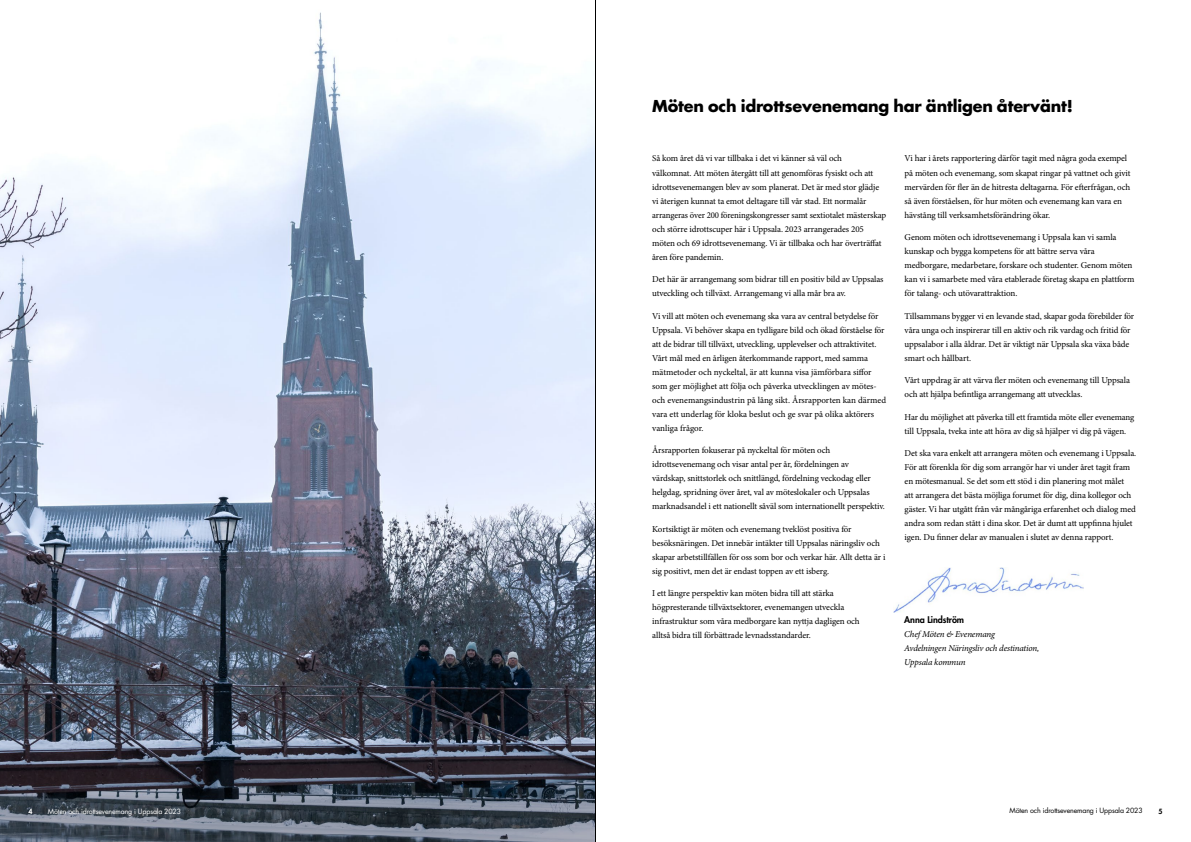
<style>
.page{position:relative;width:1191px;height:842px;background:#fff}
.page>*{position:absolute;margin:0;border:0;box-sizing:border-box;transform-origin:0 0}
.t1{font:700 16px "Futura Std";letter-spacing:-.01em;color:#000}
.t2{font:9px/14px "Minion Pro";letter-spacing:-.01em;color:#000}
.t3{font:italic 9px/14px "Minion Pro";letter-spacing:-.02em;color:#000}
.t4{font:800 9px "Futura Std";letter-spacing:-.01em;color:#000}
.t5{font:7px "Futura Std";letter-spacing:-.02em;color:#fff}
.t6{font:7px "Futura Std";letter-spacing:-.02em;color:#000}
.t7{font:800 7px "Futura Std";color:#fff}
.t8{font:800 7px "Futura Std";color:#000}
</style>
<div class="page">
<img style="left:0;top:12px;width:595px;height:691px">
<img style="left:893px;top:567px;width:190px;height:45px">
<svg style="left:0;top:703px;width:595px;height:139px;background:#464c5a"></svg>
<hr style="left:595px;top:0;width:1px;height:842px;background:#000">
<h1 class="t1" style="left:652px;top:96px;width:422px">Möten och idrottsevenemang har äntligen återvänt!</h1>
<p class="t2" style="left:904px;top:152px;width:227px">Vi har i årets rapportering därför tagit med några goda exempel på möten och evenemang, som skapat ringar på vattnet och givit mervärden för fler än de hitresta deltagarna. För efterfrågan, och så även förståelsen, för hur möten och evenemang kan vara en hävstång till verksamhetsförändring ökar.</p>
<p class="t2" style="left:904px;top:230px;width:231px">Genom möten och idrottsevenemang i Uppsala kan vi samla kunskap och bygga kompetens för att bättre serva våra medborgare, medarbetare, forskare och studenter. Genom möten kan vi i samarbete med våra etablerade företag skapa en plattform för talang- och utövarattraktion.</p>
<p class="t2" style="left:904px;top:309px;width:231px">Tillsammans bygger vi en levande stad, skapar goda förebilder för våra unga och inspirerar till en aktiv och rik vardag och fritid för uppsalabor i alla åldrar. Det är viktigt när Uppsala ska växa både smart och hållbart.</p>
<p class="t2" style="left:904px;top:373px;width:227px">Vårt uppdrag är att värva fler möten och evenemang till Uppsala och att hjälpa befintliga arrangemang att utvecklas.</p>
<p class="t2" style="left:904px;top:410px;width:231px">Har du möjlighet att påverka till ett framtida möte eller evenemang till Uppsala, tveka inte att höra av dig så hjälper vi dig på vägen.</p>
<p class="t2" style="left:904px;top:446px;width:233px">Det ska vara enkelt att arrangera möten och evenemang i Uppsala.<br>För att förenkla för dig som arrangör har vi under året tagit fram en mötesmanual. Se det som ett stöd i din planering mot målet<br>att arrangera det bästa möjliga forumet för dig, dina kollegor och gäster. Vi har utgått från vår mångåriga erfarenhet och dialog med andra som redan stått i dina skor. Det är dumt att uppfinna hjulet igen. Du finner delar av manualen i slutet av denna rapport.</p>
<p class="t2" style="left:652px;top:152px;width:235px">Så kom året då vi var tillbaka i det vi känner så väl och<br>välkomnat. Att möten återgått till att genomföras fysiskt och att idrottsevenemangen blev av som planerat. Det är med stor glädje vi återigen kunnat ta emot deltagare till vår stad. Ett normalår arrangeras över 200 föreningskongresser samt sextiotalet mästerskap och större idrottscuper här i Uppsala. 2023 arrangerades 205 möten och 69 idrottsevenemang. Vi är tillbaka och har överträffat åren före pandemin.</p>
<p class="t2" style="left:652px;top:272px;width:233px">Det här är arrangemang som bidrar till en positiv bild av Uppsalas utveckling och tillväxt. Arrangemang vi alla mår bra av.</p>
<p class="t2" style="left:652px;top:309px;width:235px">Vi vill att möten och evenemang ska vara av central betydelse för Uppsala. Vi behöver skapa en tydligare bild och ökad förståelse för att de bidrar till tillväxt, utveckling, upplevelser och attraktivitet.<br>Vårt mål med en årligen återkommande rapport, med samma mätmetoder och nyckeltal, är att kunna visa jämförbara siffor som ger möjlighet att följa och påverka utvecklingen av mötes&shy;och evenemangsindustrin på lång sikt. Årsrapporten kan därmed vara ett underlag för kloka beslut och ge svar på olika aktörers vanliga frågor.</p>
<p class="t2" style="left:652px;top:443px;width:234px">Årsrapporten fokuserar på nyckeltal för möten och idrottsevenemang och visar antal per år, fördelningen av<br>värdskap, snittstorlek och snittlängd, fördelning veckodag eller helgdag, spridning över året, val av möteslokaler och Uppsalas marknadsandel i ett nationellt såväl som internationellt perspektiv.</p>
<p class="t2" style="left:652px;top:522px;width:235px">Kortsiktigt är möten och evenemang tveklöst positiva för besöksnäringen. Det innebär intäkter till Uppsalas näringsliv och skapar arbetstillfällen för oss som bor och verkar här. Allt detta är i sig positivt, men det är endast toppen av ett isberg.</p>
<p class="t2" style="left:652px;top:586px;width:209px">I ett längre perspektiv kan möten bidra till att stärka högpresterande tillväxtsektorer, evenemangen utveckla infrastruktur som våra medborgare kan nyttja dagligen och alltså bidra till förbättrade levnadsstandarder.</p>
<p class="t4" style="left:904px;top:614px;width:61px">Anna Lindström</p>
<p class="t3" style="left:904px;top:627px;width:137px">Chef Möten &amp; Evenemang<br>Avdelningen Näringsliv och destination,<br>Uppsala kommun</p>
<p class="t7" style="left:28px;top:807px;width:6px">4</p>
<p class="t5" style="left:48px;top:806px;width:135px">Möten och idrottsevenemang i Uppsala 2023</p>
<p class="t6" style="left:1009px;top:806px;width:135px">Möten och idrottsevenemang i Uppsala 2023</p>
<p class="t8" style="left:1158px;top:806px;width:6px">5</p>
</div>
